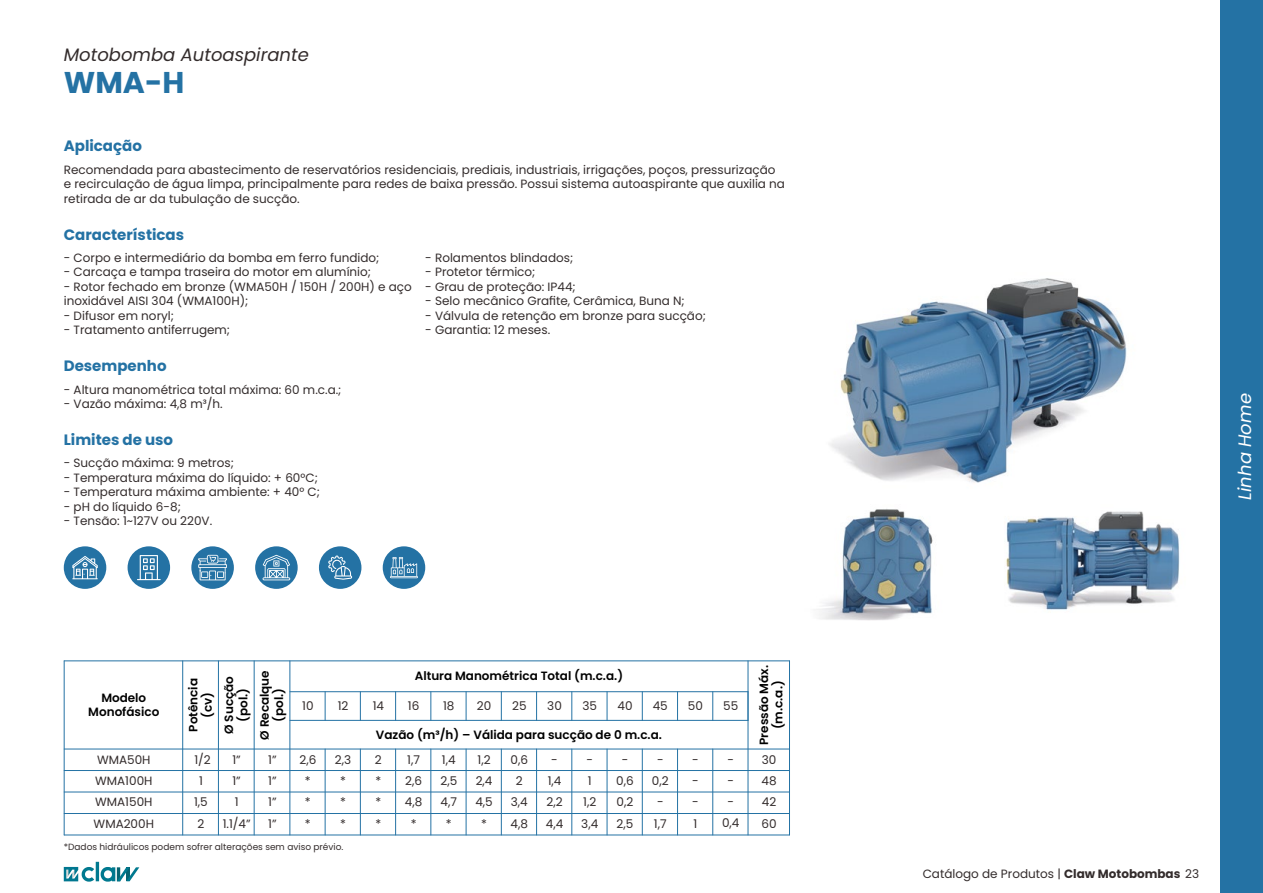
<style>
.page{position:relative;width:1263px;height:893px;background:#fff}
.page>*{position:absolute;margin:0;border:0;box-sizing:border-box;transform-origin:0 0}
.t1{font:700 30px "Poppins";color:#2472a4}
.t2{font:italic 18px "Poppins";color:#332c2c}
.t3{font:italic 18px "Poppins";color:#fff}
.t4{font:700 15px "Poppins";color:#2472a4}
.t5{font:12px/21.3px "Poppins";color:#332c2c;text-align:center}
.t6{font:600 12px/14.4px "Poppins";color:#000;text-align:center}
.t7{font:9px "Poppins";color:#332c2c}
.s1{font-weight:700}
</style>
<div class="page">
<hr style="left:96px;top:862px;width:3px;height:19px;background:#00798f">
<svg style="left:101px;top:867px;width:38px;height:15px"></svg>
<svg style="left:64px;top:867px;width:30px;height:15px"></svg>
<img style="left:817px;top:278px;width:363px;height:343px">
<div style="left:1220px;top:0;width:43px;height:893px;background:#2472a4"></div>
<div style="left:383px;top:546px;width:42px;height:43px;background:#2472a4;border-radius:50%"></div>
<svg style="left:390px;top:557px;width:28px;height:21px"></svg>
<div style="left:128px;top:546px;width:42px;height:43px;background:#2472a4;border-radius:50%"></div>
<svg style="left:137px;top:555px;width:24px;height:25px"></svg>
<div style="left:64px;top:546px;width:42px;height:43px;background:#2472a4;border-radius:50%"></div>
<svg style="left:72px;top:556px;width:26px;height:23px"></svg>
<div style="left:191px;top:546px;width:43px;height:43px;background:#2472a4;border-radius:50%"></div>
<svg style="left:198px;top:555px;width:29px;height:25px"></svg>
<div style="left:319px;top:546px;width:42px;height:43px;background:#2472a4;border-radius:50%"></div>
<svg style="left:328px;top:555px;width:24px;height:25px"></svg>
<div style="left:255px;top:546px;width:43px;height:43px;background:#2472a4;border-radius:50%"></div>
<svg style="left:263px;top:555px;width:27px;height:25px"></svg>
<hr style="left:64px;top:749px;width:725px;height:1px;background:#2472a4">
<hr style="left:64px;top:770px;width:725px;height:1px;background:#2472a4">
<hr style="left:289px;top:661px;width:1px;height:174px;background:#2472a4">
<hr style="left:290px;top:691px;width:458px;height:1px;background:#2472a4">
<hr style="left:290px;top:720px;width:458px;height:1px;background:#2472a4">
<hr style="left:64px;top:660px;width:725px;height:1px;background:#2472a4">
<hr style="left:325px;top:749px;width:1px;height:86px;background:#2472a4">
<svg style="left:325px;top:692px;width:1px;height:28px"></svg>
<hr style="left:360px;top:749px;width:1px;height:86px;background:#2472a4">
<svg style="left:360px;top:692px;width:1px;height:28px"></svg>
<hr style="left:395px;top:749px;width:1px;height:86px;background:#2472a4">
<svg style="left:395px;top:692px;width:1px;height:28px"></svg>
<hr style="left:430px;top:749px;width:1px;height:86px;background:#2472a4">
<svg style="left:430px;top:692px;width:1px;height:28px"></svg>
<hr style="left:466px;top:749px;width:1px;height:86px;background:#2472a4">
<svg style="left:466px;top:692px;width:1px;height:28px"></svg>
<hr style="left:501px;top:749px;width:1px;height:86px;background:#2472a4">
<svg style="left:501px;top:692px;width:1px;height:28px"></svg>
<hr style="left:536px;top:749px;width:1px;height:86px;background:#2472a4">
<svg style="left:536px;top:692px;width:1px;height:28px"></svg>
<hr style="left:571px;top:749px;width:1px;height:86px;background:#2472a4">
<hr style="left:607px;top:749px;width:1px;height:86px;background:#2472a4">
<hr style="left:642px;top:749px;width:1px;height:86px;background:#2472a4">
<hr style="left:677px;top:749px;width:1px;height:86px;background:#2472a4">
<hr style="left:712px;top:749px;width:1px;height:86px;background:#2472a4">
<svg style="left:571px;top:692px;width:1px;height:28px"></svg>
<svg style="left:607px;top:692px;width:1px;height:28px"></svg>
<svg style="left:642px;top:692px;width:1px;height:28px"></svg>
<svg style="left:677px;top:692px;width:1px;height:28px"></svg>
<svg style="left:712px;top:692px;width:1px;height:28px"></svg>
<hr style="left:748px;top:661px;width:1px;height:174px;background:#2472a4">
<hr style="left:789px;top:661px;width:1px;height:174px;background:#2472a4">
<hr style="left:64px;top:661px;width:1px;height:174px;background:#2472a4">
<hr style="left:182px;top:661px;width:1px;height:174px;background:#2472a4">
<hr style="left:218px;top:661px;width:1px;height:174px;background:#2472a4">
<hr style="left:254px;top:661px;width:1px;height:174px;background:#2472a4">
<hr style="left:64px;top:792px;width:725px;height:1px;background:#2472a4">
<hr style="left:64px;top:813px;width:725px;height:1px;background:#2472a4">
<hr style="left:64px;top:835px;width:725px;height:1px;background:#2472a4">
<h2 class="t2" style="left:64px;top:45px;width:247px">Motobomba Autoaspirante</h2>
<h1 class="t1" style="left:64px;top:65px;width:122px">WMA-H</h1>
<p class="t4" style="left:64px;top:137px;width:80px">Aplicação</p>
<p class="t5" style="left:64px;top:162px;width:723px;line-height:14.4px;text-align:left">Recomendada para abastecimento de reservatórios residenciais, prediais, industriais, irrigações, poços, pressurização e recirculação de água limpa, principalmente para redes de baixa pressão. Possui sistema autoaspirante que auxilia na retirada de ar da tubulação de sucção.</p>
<p class="t4" style="left:64px;top:226px;width:122px">Características</p>
<p class="t5" style="left:64px;top:247px;width:317px">- Corpo e intermediário da bomba em ferro fundido;</p>
<p class="t5" style="left:64px;top:262px;width:309px">- Carcaça e tampa traseira do motor em alumínio;</p>
<p class="t5" style="left:64px;top:279px;width:350px;line-height:14.4px;text-align:left">- Rotor fechado em bronze (WMA50H / 150H / 200H) e aço inoxidável AISI 304 (WMA100H);</p>
<p class="t5" style="left:64px;top:305px;width:112px">- Difusor em noryl;</p>
<p class="t5" style="left:64px;top:319px;width:168px">- Tratamento antiferrugem;</p>
<p class="t5" style="left:425px;top:247px;width:149px">- Rolamentos blindados;</p>
<p class="t5" style="left:425px;top:262px;width:112px">- Protetor térmico;</p>
<p class="t5" style="left:425px;top:276px;width:152px">- Grau de proteção: IP44;</p>
<p class="t5" style="left:425px;top:290px;width:261px">- Selo mecânico Grafite, Cerâmica, Buna N;</p>
<p class="t5" style="left:425px;top:305px;width:282px">- Válvula de retenção em bronze para sucção;</p>
<p class="t5" style="left:425px;top:319px;width:126px">- Garantia: 12 meses.</p>
<p class="t4" style="left:64px;top:357px;width:104px">Desempenho</p>
<p class="t5" style="left:64px;top:379px;width:279px">- Altura manométrica total máxima: 60 m.c.a.;</p>
<p class="t5" style="left:64px;top:393px;width:160px">- Vazão máxima: 4,8 m³/h.</p>
<p class="t4" style="left:64px;top:431px;width:111px">Limites de uso</p>
<p class="t5" style="left:64px;top:453px;width:172px">- Sucção máxima: 9 metros;</p>
<p class="t5" style="left:64px;top:467px;width:256px">- Temperatura máxima do líquido: + 60°C;</p>
<p class="t5" style="left:64px;top:481px;width:258px">- Temperatura máxima ambiente: + 40° C;</p>
<p class="t5" style="left:64px;top:496px;width:119px">- pH do líquido 6-8;</p>
<p class="t5" style="left:64px;top:510px;width:150px">- Tensão: 1~127V ou 220V.</p>
<p class="t6" style="left:88px;top:691px;width:73px">Modelo<br>Monofásico</p>
<p class="t5" style="left:94px;top:749px;width:62px;text-align:left">WMA50H<br>WMA100H<br>WMA150H<br>WMA200H</p>
<p class="t6" style="left:222px;top:734px;width:59px;rotate:-90deg">Ø Sucção (pol.)</p>
<p class="t6" style="left:186px;top:732px;width:55px;rotate:-90deg">Potência (cv)</p>
<p class="t5" style="left:194px;top:749px;width:18px">1/2<br>1<br>1,5<br>2</p>
<p class="t5" style="left:223px;top:749px;width:30px">1”<br>1”<br>1<br>1.1/4”</p>
<p class="t6" style="left:258px;top:740px;width:71px;rotate:-90deg">Ø Recalque (pol.)</p>
<p class="t5" style="left:268px;top:749px;width:10px;text-align:justify">1” 1” 1” 1”</p>
<p class="t6" style="left:415px;top:669px;width:210px">Altura Manométrica Total (m.c.a.)</p>
<p class="t5" style="left:302px;top:695px;width:13px">10</p>
<p class="t5" style="left:338px;top:695px;width:12px">12</p>
<p class="t5" style="left:373px;top:695px;width:13px">14</p>
<p class="t5" style="left:408px;top:695px;width:13px">16</p>
<p class="t5" style="left:443px;top:695px;width:13px">18</p>
<p class="t5" style="left:477px;top:695px;width:16px">20</p>
<p class="t5" style="left:512px;top:695px;width:16px">25</p>
<p class="t5" style="left:547px;top:695px;width:16px">30</p>
<p class="t5" style="left:582px;top:695px;width:16px">35</p>
<p class="t5" style="left:617px;top:695px;width:17px">40</p>
<p class="t5" style="left:653px;top:695px;width:17px">45</p>
<p class="t5" style="left:688px;top:695px;width:17px">50</p>
<p class="t5" style="left:723px;top:695px;width:17px">55</p>
<p class="t6" style="left:376px;top:727px;width:287px">Vazão (m³/h) – Válida para sucção de 0 m.c.a.</p>
<p class="t5" style="left:299px;top:749px;width:18px">2,6 *<br>*<br>*</p>
<p class="t5" style="left:335px;top:749px;width:18px">2,3 *<br>*<br>*</p>
<p class="t5" style="left:375px;top:749px;width:8px;text-align:justify">2 * * *</p>
<p class="t5" style="left:405px;top:749px;width:19px">1,7<br>2,6<br>4,8 *</p>
<p class="t5" style="left:440px;top:749px;width:18px">1,4<br>2,5<br>4,7 *</p>
<p class="t5" style="left:475px;top:749px;width:19px">1,2<br>2,4<br>4,5 *</p>
<p class="t5" style="left:511px;top:749px;width:19px">0,6<br>2<br>3,4<br>4,8</p>
<p class="t5" style="left:546px;top:749px;width:19px">-<br>1,4<br>2,2<br>4,4</p>
<p class="t5" style="left:581px;top:749px;width:18px">-<br>1<br>1,2<br>3,4</p>
<p class="t5" style="left:616px;top:749px;width:19px">-<br>0,6<br>0,2<br>2,5</p>
<p class="t5" style="left:652px;top:749px;width:18px">-<br>0,2 -<br>1,7</p>
<p class="t5" style="left:692px;top:749px;width:8px;text-align:justify">- - - 1</p>
<p class="t5" style="left:722px;top:749px;width:19px">-<br>-<br>-<br>0,4</p>
<p class="t7" style="left:64px;top:842px;width:281px">*Dados hidráulicos podem sofrer alterações sem aviso prévio.</p>
<p class="t6" style="left:757px;top:745px;width:81px;rotate:-90deg">Pressão Máx. (m.c.a.)</p>
<p class="t5" style="left:761px;top:749px;width:17px;text-align:justify">30<br>48<br>42<br>60</p>
<h2 class="t3" style="left:1234px;top:500px;width:108px;rotate:-90deg">Linha Home</h2>
<p class="t5" style="left:923px;top:863px;width:278px">Catálogo de Produtos | <span class="s1">Claw Motobombas</span> 23</p>
</div>
